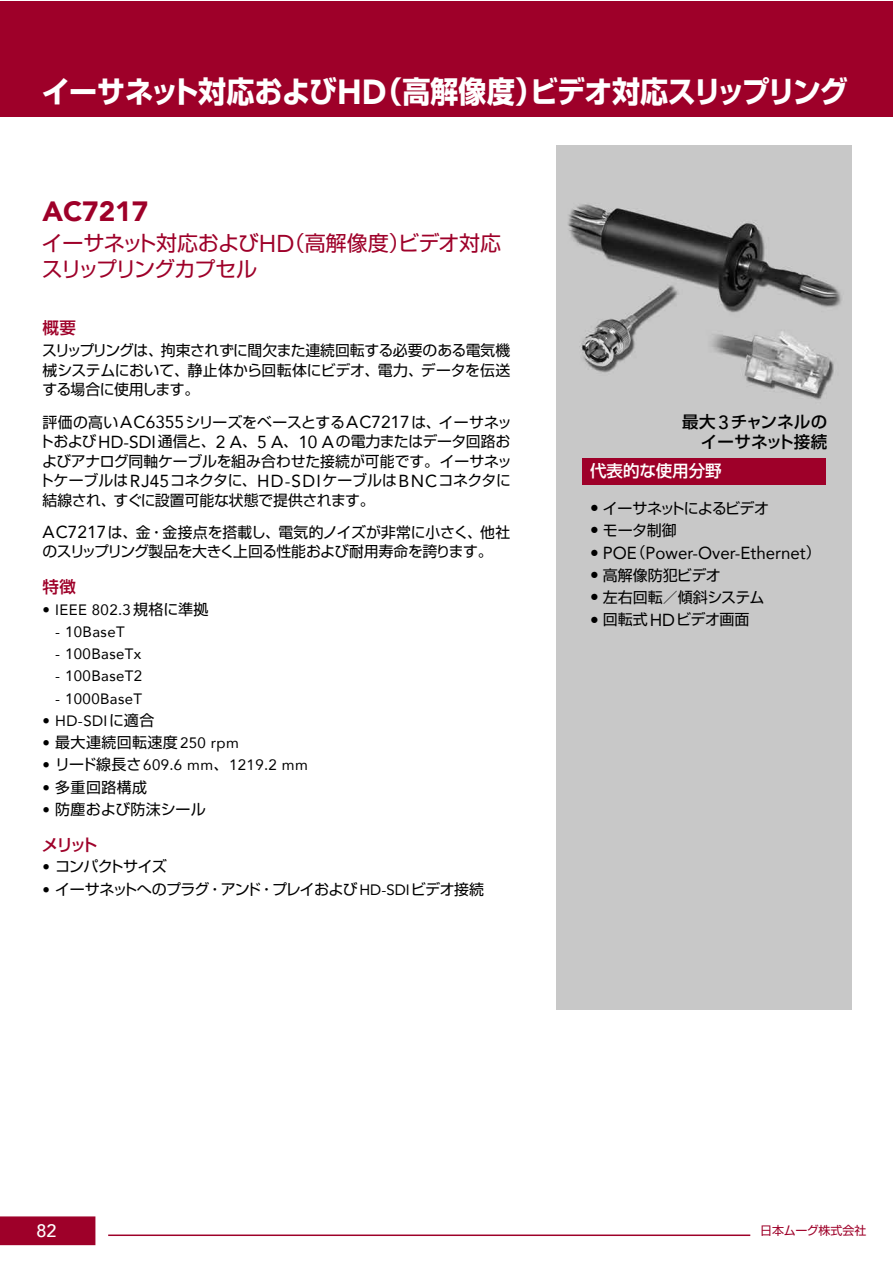
<style>
.page{position:relative;width:893px;height:1263px;background:#fff}
.page>*{position:absolute;margin:0;border:0;box-sizing:border-box;transform-origin:0 0}
.t1{font:700 30px "Shin Go Pro";letter-spacing:-.025em;color:#fff;scale:.94 1}
.t2{font:900 27.9px "Avenir";color:#9e0029}
.t3{font:21px/25.5px "Shin Go Pro";letter-spacing:-.035em;color:#9e0029}
.t4{font:500 18px "Avenir";color:#fff}
.t5{font:17.4px "Avenir";color:#000}
.t6{font:500 16.5px/19.8px "Shin Go Pro";letter-spacing:-.005em;color:#000;text-align:right}
.t7{font:500 16.5px "Shin Go Pro";letter-spacing:-.12em;color:#9e0029}
.t8{font:500 16.5px "Shin Go Pro";color:#fff}
.t9{font:15px/19.5px "Shin Go Pro";letter-spacing:-.02em;color:#000;text-align:justify}
.t10{font:15px "Avenir";letter-spacing:.025em;color:#000}
.t11{font:15px "Shin Go Pro";letter-spacing:-.04em;color:#000}
.t12{font:15px "Shin Go Pro";color:#000}
.t13{font:15px "Shin Go Pro";letter-spacing:.025em;color:#000}
.t14{font:15px "Shin Go Pro";letter-spacing:-.07em;color:#000}
.t15{font:15px "Shin Go Pro";letter-spacing:-.055em;color:#000}
.t16{font:12px "Shin Go Pro";letter-spacing:-.02em;color:#9e0029}
.s1{font-family:"Avenir";font-weight:900;font-size:34.8px}
.s2{font-family:"Avenir";font-size:24.3px}
.s3{font-family:"Avenir";font-size:17.4px}
.s4{font-family:"Shin Go Pro"}
.s5{font-family:"Avenir"}
.s6{font-family:"Avenir";font-size:19.2px}
.s7{font-family:"Shin Go Pro";font-size:15px}
</style>
<div class="page">
<div style="left:0;top:1px;width:892px;height:116px;background:#9e0029"></div>
<img style="left:556px;top:145px;width:296px;height:864px">
<div style="left:582px;top:458px;width:243px;height:27px;background:#9e0029"></div>
<div style="left:0;top:1216px;width:95px;height:29px;background:#9e0029"></div>
<hr style="left:108px;top:1234px;width:642px;height:2px;background:#9e0029">
<h1 class="t1" style="left:42px;top:68px;width:859px">イーサネット対応および<span class="s1">HD</span>（高解像度）ビデオ対応スリップリング</h1>
<h2 class="t2" style="left:43px;top:193px;width:107px">AC7217</h2>
<h3 class="t3" style="left:42px;top:228px;width:461px">イーサネット対応および<span class="s2">HD</span>（高解像度）ビデオ対応スリップリングカプセル</h3>
<p class="t7" style="left:43px;top:315px;width:35px">概要</p>
<p class="t9" style="left:42px;top:339px;width:470px">スリップリングは、拘束されずに間欠また連続回転する必要のある電気機械システムにおいて、静止体から回転体にビデオ、電力、データを伝送する場合に使用します。</p>
<p class="t9" style="left:39px;top:410px;width:474px">評価の高い<span class="s3">AC6355</span>シリーズをベースとする<span class="s3">AC7217</span>は、イーサネットおよび<span class="s3">HD-SDI</span>通信と、<span class="s3">2 A</span>、<span class="s3">5 A</span>、<span class="s3">10 A</span>の電力またはデータ回路およびアナログ同軸ケーブルを組み合わせた接続が可能です。イーサネットケーブルは<span class="s3">RJ45</span>コネクタに、<span class="s3">HD-SDI</span>ケーブルは<span class="s3">BNC</span>コネクタに結線され、すぐに設置可能な状態で提供されます。</p>
<p class="t9" style="left:43px;top:520px;width:469px"><span class="s3">AC7217</span>は、金・金接点を搭載し、電気的ノイズが非常に小さく、他社のスリップリング製品を大きく上回る性能および耐用寿命を誇ります。</p>
<p class="t7" style="left:43px;top:573px;width:35px">特徴</p>
<p class="t10" style="left:43px;top:600px;width:168px">• IEEE 802.3<span class="s4">規格に準拠</span></p>
<p class="t10" style="left:55px;top:622px;width:71px">- 10BaseT</p>
<p class="t10" style="left:55px;top:644px;width:88px">- 100BaseTx</p>
<p class="t10" style="left:55px;top:666px;width:88px">- 100BaseT2</p>
<p class="t10" style="left:55px;top:689px;width:88px">- 1000BaseT</p>
<p class="t10" style="left:43px;top:711px;width:113px">• HD-SDI<span class="s4">に適合</span></p>
<p class="t13" style="left:43px;top:730px;width:198px"><span class="s5">•</span> 最大連続回転速度<span class="s5">250 rpm</span></p>
<p class="t10" style="left:43px;top:755px;width:267px">• <span class="s4">リード線長さ</span>609.6 mm<span class="s4">、</span>1219.2 mm</p>
<p class="t9" style="left:43px;top:775px;width:106px"><span class="s5">•</span> 多重回路構成</p>
<p class="t12" style="left:43px;top:797px;width:165px"><span class="s5">•</span> 防塵および防沫シール</p>
<p class="t7" style="left:42px;top:831px;width:57px">メリット</p>
<p class="t15" style="left:43px;top:854px;width:126px"><span class="s5">•</span> コンパクトサイズ</p>
<p class="t11" style="left:43px;top:876px;width:443px"><span class="s5">•</span> イーサネットへのプラグ・アンド・プレイおよび<span class="s5">HD-SDI</span>ビデオ接続</p>
<p class="t6" style="left:682px;top:410px;width:146px">最大<span class="s6">3</span>チャンネルのイーサネット接続</p>
<p class="t8" style="left:590px;top:457px;width:133px">代表的な使用分野</p>
<p class="t14" style="left:590px;top:496px;width:180px"><span class="s3">•</span> イーサネットによるビデオ</p>
<p class="t9" style="left:590px;top:519px;width:88px"><span class="s3">•</span> モータ制御</p>
<p class="t5" style="left:590px;top:541px;width:232px">• POE<span class="s7">（</span>Power-Over-Ethernet<span class="s7">）</span></p>
<p class="t12" style="left:590px;top:562px;width:132px"><span class="s3">•</span> 高解像防犯ビデオ</p>
<p class="t9" style="left:590px;top:585px;width:176px"><span class="s3">•</span> 左右回転／傾斜システム</p>
<p class="t9" style="left:590px;top:608px;width:161px"><span class="s3">•</span> 回転式<span class="s3">HD</span>ビデオ画面</p>
<p class="t4" style="left:36px;top:1219px;width:22px">82</p>
<p class="t16" style="left:760px;top:1221px;width:108px">日本ムーグ株式会社</p>
</div>
